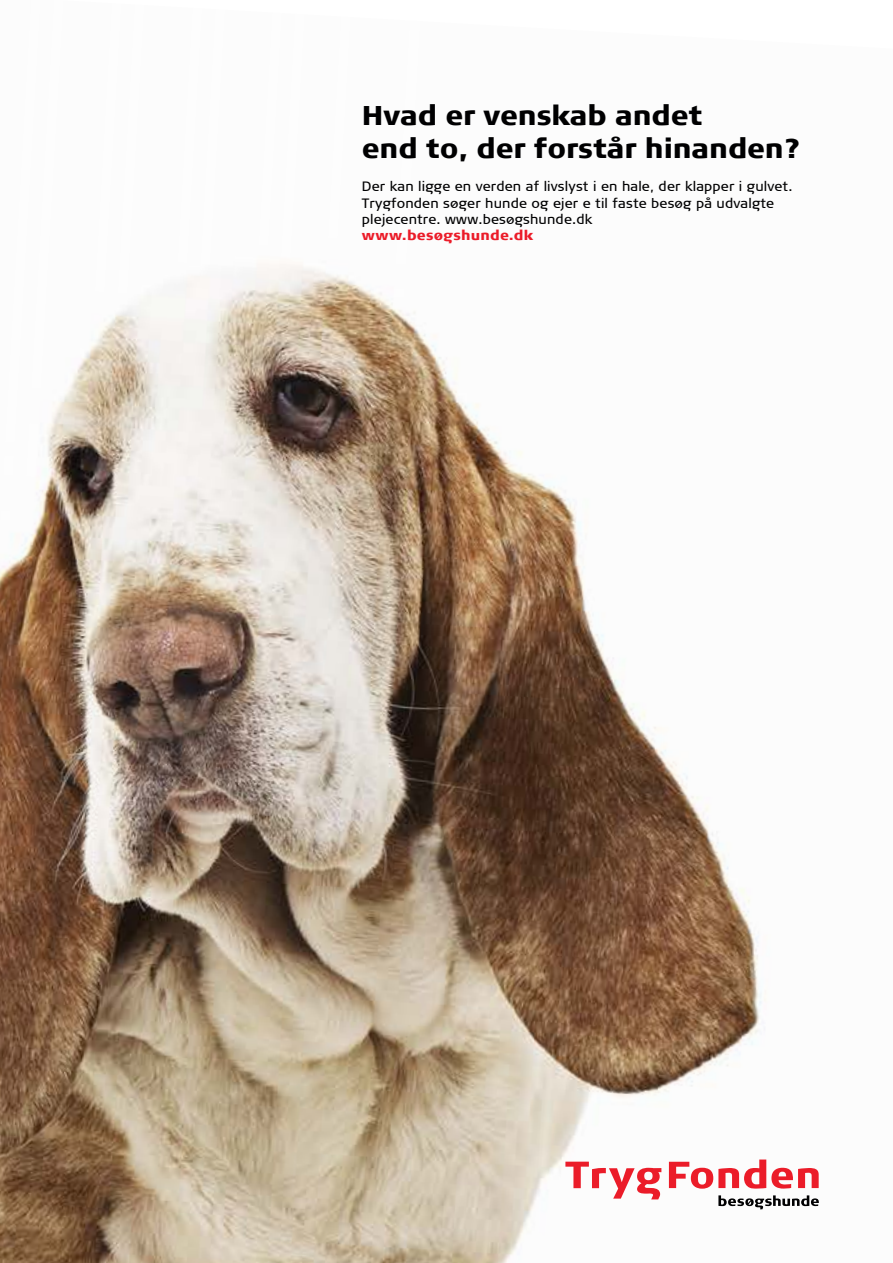
<style>
.page{position:relative;width:893px;height:1263px;background:#fff}
.page>*{position:absolute;margin:0;border:0;box-sizing:border-box;transform-origin:0 0}
.t1{font:900 27px/32.4px "TRYG";letter-spacing:-.005em;color:#000001}
.t2{font:13.5px/16.2px "TRYG";letter-spacing:.01em;color:#000001}
.t3{font:900 13.5px "TRYG";letter-spacing:.015em;color:#eb1c29}
</style>
<div class="page">
<img style="left:0;top:264px;width:766px;height:999px">
<svg style="left:565px;top:1162px;width:96px;height:37px"></svg>
<svg style="left:669px;top:1159px;width:150px;height:30px"></svg>
<svg style="left:718px;top:1195px;width:101px;height:14px"></svg>
<h1 class="t1" style="left:362px;top:99px;width:440px">Hvad er venskab andet<br>end to, der forstår hinanden?</h1>
<p class="t2" style="left:362px;top:179px;width:432px">Der kan ligge en verden af livslyst i en hale, der klapper i gulvet.<br>Trygfonden søger hunde og ejer e til faste besøg på udvalgte plejecentre. www.besøgshunde.dk</p>
<p class="t3" style="left:362px;top:227px;width:173px">www.besøgshunde.dk</p>
</div>
